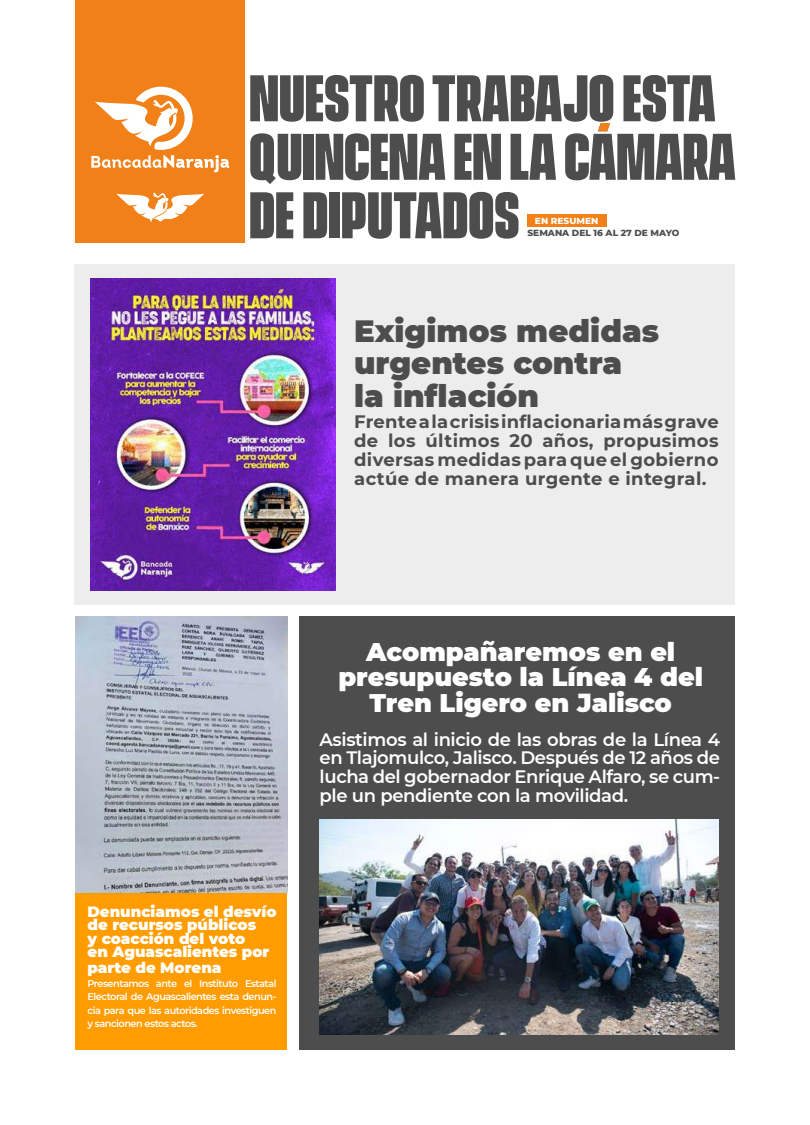
<style>
.page{position:relative;width:810px;height:1125px;background:#fff}
.page>*{position:absolute;margin:0;border:0;box-sizing:border-box;transform-origin:0 0}
.t1{font:700 60px/58.5px "Vanguard CF Extra";letter-spacing:-.005em;color:#4d4d4d}
.t2{font:900 30.75px/32.2px "Montserrat";color:#4d4d4d}
.t3{font:900 25.5px/25.5px "Montserrat";color:#fff;text-align:center}
.t4{font:600 18px/18.8px "Montserrat";letter-spacing:-.02em;color:#fff;text-align:justify}
.t5{font:700 18px/18.8px "Montserrat";letter-spacing:.02em;color:#4d4d4d;text-align:justify}
.t6{font:900 15px/13.5px "Montserrat";color:#fff}
.t7{font:600 9.75px/13.5px "Montserrat";letter-spacing:-.05em;color:#fff;text-align:justify}
.t8{font:800 9px "Montserrat";color:#4d4d4d}
.t9{font:800 9px "Montserrat";color:#fff}
</style>
<div class="page">
<div style="left:74px;top:264px;width:661px;height:341px;background:#ededed"></div>
<div style="left:75px;top:0;width:170px;height:243px;background:#f08017"></div>
<div style="left:527px;top:214px;width:80px;height:13px;background:#f08017"></div>
<svg style="left:598px;top:123px;width:12px;height:8px"></svg>
<svg style="left:91px;top:87px;width:138px;height:86px"></svg>
<svg style="left:116px;top:192px;width:88px;height:30px"></svg>
<div style="left:75px;top:891px;width:212px;height:159px;background:#ff9c00"></div>
<div style="left:299px;top:616px;width:436px;height:434px;background:#4d4d4d"></div>
<img style="left:90px;top:279px;width:246px;height:312px">
<img style="left:75px;top:617px;width:212px;height:276px">
<img style="left:320px;top:819px;width:399px;height:216px">
<h1 class="t1" style="left:249px;top:73px;width:488px">NUESTRO TRABAJO ESTA<br>QUINCENA EN LA CÁMARA<br>DE DIPUTADOS</h1>
<p class="t9" style="left:535px;top:214px;width:65px">EN RESUMEN</p>
<p class="t8" style="left:527px;top:226px;width:153px">SEMANA DEL 16 AL 27 DE MAYO</p>
<h2 class="t2" style="left:354px;top:313px;width:306px">Exigimos medidas urgentes contra la inflación</h2>
<p class="t5" style="left:354px;top:412px;width:366px">Frente a la crisis inflacionaria más grave de los últimos 20 años, propusimos diversas medidas para que el gobierno actúe de manera urgente e integral.</p>
<h3 class="t3" style="left:338px;top:637px;width:366px">Acompañaremos en el presupuesto la Línea 4 del<br>Tren Ligero en Jalisco</h3>
<p class="t6" style="left:88px;top:904px;width:190px">Denunciamos el desvío de recursos públicos<br>y coacción del voto<br>en Aguascalientes por</p>
<p class="t6" style="left:88px;top:960px;width:135px">parte de Morena</p>
<p class="t7" style="left:88px;top:976px;width:190px">Presentamos ante el Instituto Estatal Electoral de Aguascalientes esta denun&shy;cia para que las autoridades investiguen y sancionen estos actos.</p>
<p class="t4" style="left:320px;top:729px;width:402px">Asistimos al inicio de las obras de la Línea 4 en Tlajomulco, Jalisco. Después de 12 años de lucha del gobernador Enrique Alfaro, se cum&shy;ple un pendiente con la movilidad.</p>
</div>
